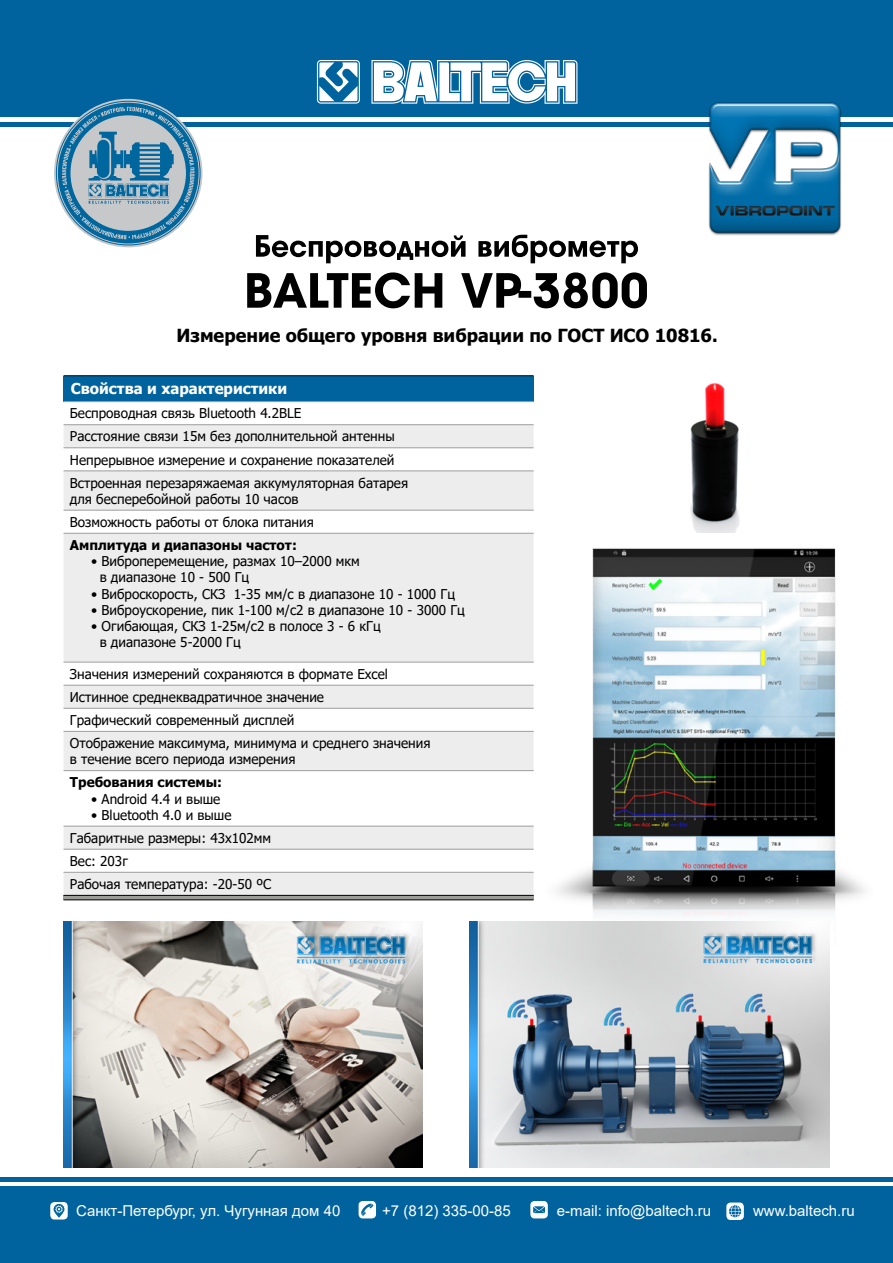
<style>
.page{position:relative;width:893px;height:1263px;background:#fff}
.page>*{position:absolute;margin:0;border:0;box-sizing:border-box;transform-origin:0 0}
.t1{font:700 18px "Tahoma";color:#000}
.t2{font:15px "Arial";color:#fff}
.t3{font:700 15px "Tahoma";color:#fff}
.t4{font:13.5px/23.1px "Tahoma";color:#000}
.t5{font:700 13.5px "Tahoma";color:#000}
</style>
<div class="page">
<img style="left:690px;top:382px;width:50px;height:150px">
<div style="left:64px;top:376px;width:470px;height:26px;background:#00639e"></div>
<svg style="left:64px;top:425px;width:470px;height:470px;fill:#ededed"></svg>
<div style="left:64px;top:895px;width:470px;height:5px;background:#9d9d9c"></div>
<hr style="left:64px;top:375px;width:470px;height:1px;background:#000">
<hr style="left:64px;top:895px;width:470px;height:1px;background:#000">
<hr style="left:64px;top:900px;width:470px;height:1px;background:#000">
<hr style="left:64px;top:401px;width:470px;height:1px;background:#9d9d9c">
<hr style="left:64px;top:424px;width:470px;height:1px;background:#9d9d9c">
<hr style="left:64px;top:447px;width:470px;height:1px;background:#9d9d9c">
<hr style="left:64px;top:471px;width:470px;height:1px;background:#9d9d9c">
<hr style="left:64px;top:510px;width:470px;height:1px;background:#9d9d9c">
<hr style="left:64px;top:533px;width:470px;height:1px;background:#9d9d9c">
<hr style="left:64px;top:662px;width:470px;height:1px;background:#9d9d9c">
<hr style="left:64px;top:685px;width:470px;height:1px;background:#9d9d9c">
<hr style="left:64px;top:708px;width:470px;height:1px;background:#9d9d9c">
<hr style="left:64px;top:731px;width:470px;height:1px;background:#9d9d9c">
<hr style="left:64px;top:770px;width:470px;height:1px;background:#9d9d9c">
<hr style="left:64px;top:826px;width:470px;height:1px;background:#9d9d9c">
<hr style="left:64px;top:849px;width:470px;height:1px;background:#9d9d9c">
<hr style="left:64px;top:872px;width:470px;height:1px;background:#9d9d9c">
<img style="left:557px;top:548px;width:308px;height:397px">
<div style="left:0;top:0;width:893px;height:117px;background:#00639e"></div>
<svg style="left:317px;top:60px;width:260px;height:44px"></svg>
<svg style="left:247px;top:272px;width:400px;height:36px"></svg>
<svg style="left:256px;top:235px;width:382px;height:28px"></svg>
<div style="left:1px;top:1186px;width:892px;height:77px;background:#00639e"></div>
<div style="left:0;top:122px;width:893px;height:5px;background:#00639e"></div>
<hr style="left:0;top:1177px;width:893px;height:4px;background:#00639e">
<svg style="left:56px;top:101px;width:145px;height:144px"></svg>
<img style="left:64px;top:921px;width:358px;height:246px">
<div style="left:50px;top:1202px;width:18px;height:17px;background:#fff;border-radius:4px"></div>
<svg style="left:54px;top:1204px;width:10px;height:14px"></svg>
<div style="left:359px;top:1201px;width:17px;height:17px;background:#fff;border-radius:4px"></div>
<svg style="left:361px;top:1203px;width:12px;height:13px"></svg>
<div style="left:530px;top:1201px;width:18px;height:17px;background:#fff;border-radius:4px"></div>
<svg style="left:533px;top:1206px;width:12px;height:7px"></svg>
<div style="left:726px;top:1202px;width:18px;height:18px;background:#fff;border-radius:4px"></div>
<svg style="left:729px;top:1205px;width:12px;height:12px"></svg>
<img style="left:469px;top:921px;width:360px;height:246px">
<img style="left:708px;top:102px;width:133px;height:134px">
<h1 class="t1" style="left:177px;top:323px;width:543px">Измерение общего уровня вибрации по ГОСТ ИСО 10816.</h1>
<p class="t3" style="left:71px;top:378px;width:218px">Свойства и характеристики</p>
<p class="t4" style="left:70px;top:403px;width:340px">Беспроводная связь Bluetooth 4.2BLE<br>Расстояние связи 15м без дополнительной антенны Непрерывное измерение и сохранение показателей Встроенная перезаряжаемая аккумуляторная батарея</p>
<p class="t4" style="left:70px;top:488px;width:245px">для бесперебойной работы 10 часов<br>Возможность работы от блока питания</p>
<p class="t5" style="left:70px;top:536px;width:228px">Амплитуда и диапазоны частот:</p>
<p class="t4" style="left:100px;top:554px;width:262px;line-height:16.2px;text-indent:-8px">• Виброперемещение, размах 10–2000 мкм в диапазоне 10 - 500 Гц</p>
<p class="t4" style="left:91px;top:583px;width:365px">• Виброскорость, СКЗ 1-35 мм/с в диапазоне 10 - 1000 Гц</p>
<p class="t4" style="left:91px;top:599px;width:375px">• Виброускорение, пик 1-100 м/с2 в диапазоне 10 - 3000 Гц</p>
<p class="t4" style="left:100px;top:619px;width:283px;line-height:16.2px;text-indent:-8px">• Огибающая, СКЗ 1-25м/с2 в полосе 3 - 6 кГц в диапазоне 5-2000 Гц</p>
<p class="t4" style="left:70px;top:663px;width:362px">Значения измерений сохраняются в формате Excel Истинное среднеквадратичное значение<br>Графический современный дисплей<br>Отображение максимума, минимума и среднего значения</p>
<p class="t4" style="left:70px;top:749px;width:227px">в течение всего периода измерения</p>
<p class="t5" style="left:70px;top:773px;width:154px">Требования системы:</p>
<p class="t4" style="left:91px;top:788px;width:131px">• Android 4.4 и выше</p>
<p class="t4" style="left:70px;top:804px;width:203px;text-indent:21px">• Bluetooth 4.0 и выше<br>Габаритные размеры: 43x102мм<br>Вес: 203г<br>Рабочая температура: -20-50 ºC</p>
<p class="t2" style="left:76px;top:1200px;width:266px">Санкт-Петербург, ул. Чугунная дом 40</p>
<p class="t2" style="left:382px;top:1200px;width:130px">+7 (812) 335-00-85</p>
<p class="t2" style="left:557px;top:1200px;width:156px">e-mail: info@baltech.ru</p>
<p class="t2" style="left:753px;top:1200px;width:103px">www.baltech.ru</p>
</div>
